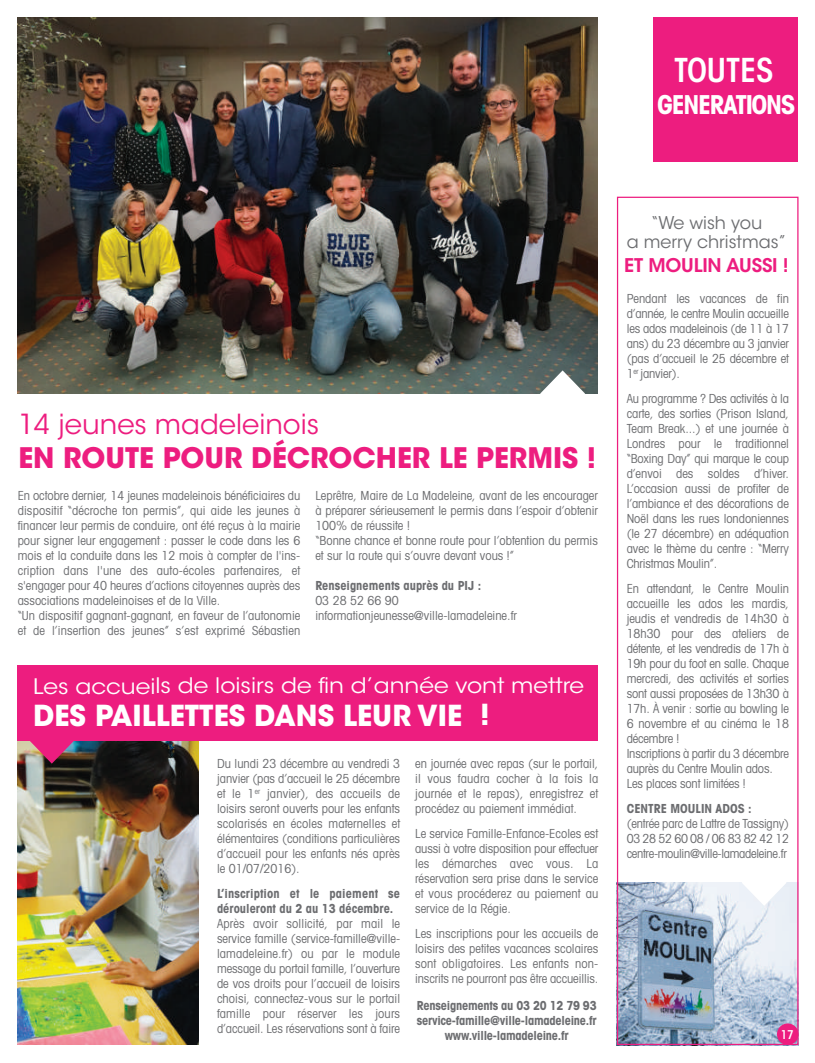
<style>
.page{position:relative;width:815px;height:1063px;background:#fff}
.page>*{position:absolute;margin:0;border:0;box-sizing:border-box;transform-origin:0 0}
.t1{font:600 condensed 32.62px "ITC Avant Garde Std";color:#fff}
.t2{font:700 28.75px "ITC Avant Garde Std";color:#fff}
.t3{font:700 28.12px "ITC Avant Garde Std";color:#ed1d7f}
.t4{font:27.5px "ITC Avant Garde Std";color:#ed1d7f}
.t5{font:700 condensed 26.12px "Avant Garde LT";letter-spacing:-.05em;color:#fff}
.t6{font:21.25px "ITC Avant Garde Std";color:#fff;scale:1.1 1}
.t7{font:600 18.75px "ITC Avant Garde Std";letter-spacing:-.01em;color:#ed1d7f}
.t8{font:17.5px/18.2px "ITC Avant Garde Std";color:#6c6d70;text-align:center}
.t9{font:condensed 12.5px/15px "Avant Garde LT";color:#6c6d70;text-align:justify}
.t10{font:700 condensed 12.5px/15px "Avant Garde LT";color:#6c6d70}
.t11{font:700 condensed 12.5px/15px "Avant Garde LT";letter-spacing:-.02em;color:#6c6d70;text-align:center}
.t12{font:600 condensed 12px "ITC Avant Garde Std";color:#fff}
</style>
<div class="page">
<img style="left:18px;top:740px;width:180px;height:304px">
<img style="left:619px;top:883px;width:177px;height:160px">
<div style="left:777px;top:1023px;width:21px;height:22px;background:#ed1d7f;border-radius:50%"></div>
<div style="left:653px;top:17px;width:144px;height:144px;background:#ed1d7f"></div>
<img style="left:18px;top:17px;width:580px;height:377px">
<svg style="left:29px;top:740px;width:45px;height:24px"></svg>
<svg style="left:540px;top:370px;width:45px;height:24px"></svg>
<div style="left:617px;top:197px;width:181px;height:848px;border:1px solid #ed1d7f"></div>
<svg style="left:742px;top:882px;width:45px;height:24px"></svg>
<div style="left:18px;top:665px;width:580px;height:75px;background:#ed1d7f"></div>
<h1 class="t1" style="left:674px;top:58px;width:101px">TOUTES</h1>
<h3 class="t5" style="left:657px;top:96px;width:140px">GENERATIONS</h3>
<h3 class="t4" style="left:18px;top:413px;width:302px">14 jeunes madeleinois</h3>
<h3 class="t3" style="left:18px;top:448px;width:579px">EN ROUTE POUR DÉCROCHER LE PERMIS !</h3>
<p class="t9" style="left:18px;top:489px;width:284px;text-align:left">En octobre dernier, 14 jeunes madeleinois bénéficiaires du dispositif “décroche ton permis”, qui aide les jeunes à financer leur permis de conduire, ont été reçus à la mairie pour signer leur engagement : passer le code dans les 6 mois et la conduite dans les 12 mois à compter de l'ins&shy;cription dans l'une des auto-écoles partenaires, et s'engager pour 40 heures d’actions citoyennes auprès des associations madeleinoises et de la Ville.<br>“Un dispositif gagnant-gagnant, en faveur de l’autonomie et de l’insertion des jeunes” s’est exprimé Sébastien</p>
<p class="t9" style="left:315px;top:489px;width:284px;text-align:left">Leprêtre, Maire de La Madeleine, avant de les encourager à préparer sérieusement le permis dans l’espoir d’obtenir 100% de réussite !<br>“Bonne chance et bonne route pour l’obtention du permis et sur la route qui s’ouvre devant vous !”</p>
<p class="t10" style="left:315px;top:579px;width:167px">Renseignements auprès du PIJ :</p>
<p class="t9" style="left:315px;top:594px;width:203px">03 28 52 66 90 informationjeunesse@ville-lamadeleine.fr</p>
<h3 class="t6" style="left:33px;top:678px;width:503px">Les accueils de loisirs de fin d’année vont mettre</h3>
<h2 class="t2" style="left:33px;top:705px;width:458px">DES PAILLETTES DANS LEUR VIE !</h2>
<p class="t9" style="left:217px;top:757px;width:185px">Du lundi 23 décembre au vendredi 3 janvier (pas d’accueil le 25 décembre et le 1<sup>er</sup> janvier), des accueils de loisirs seront ouverts pour les enfants scolarisés en écoles maternelles et élémentaires (conditions particulières d’accueil pour les enfants nés après le 01/07/2016).</p>
<p class="t10" style="left:217px;top:887px;width:185px">L’inscription et le paiement se dérouleront du 2 au 13 décembre.</p>
<p class="t9" style="left:217px;top:917px;width:185px">Après avoir sollicité, par mail le service famille (service-famille@ville&shy;lamadeleine.fr) ou par le module message du portail famille, l’ouverture de vos droits pour l’accueil de loisirs choisi, connectez-vous sur le portail famille pour réserver les jours d’accueil. Les réservations sont à faire</p>
<p class="t9" style="left:415px;top:757px;width:185px">en journée avec repas (sur le portail, il vous faudra cocher à la fois la journée et le repas), enregistrez et procédez au paiement immédiat.</p>
<p class="t9" style="left:415px;top:827px;width:185px">Le service Famille-Enfance-Ecoles est aussi à votre disposition pour effectuer les démarches avec vous. La réservation sera prise dans le service et vous procéderez au paiement au service de la Régie.</p>
<p class="t9" style="left:415px;top:927px;width:185px">Les inscriptions pour les accueils de loisirs des petites vacances scolaires sont obligatoires. Les enfants non&shy;inscrits ne pourront pas être accueillis.</p>
<p class="t11" style="left:417px;top:999px;width:181px">Renseignements au 03 20 12 79 93 service-famille@ville-lamadeleine.fr www.ville-lamadeleine.fr</p>
<h3 class="t8" style="left:627px;top:216px;width:161px">“We wish you<br>a merry christmas”</h3>
<h3 class="t7" style="left:624px;top:258px;width:166px">ET MOULIN AUSSI !</h3>
<p class="t9" style="left:627px;top:293px;width:164px">Pendant les vacances de fin d’année, le centre Moulin accueille les ados madeleinois (de 11 à 17 ans) du 23 décembre au 3 janvier (pas d’accueil le 25 décembre et 1<sup>er</sup> janvier).</p>
<p class="t9" style="left:627px;top:393px;width:164px">Au programme ? Des activités à la carte, des sorties (Prison Island, Team Break...) et une journée à Londres pour le traditionnel “Boxing Day” qui marque le coup d’envoi des soldes d’hiver.<br>L’occasion aussi de profiter de l’ambiance et des décorations de Noël dans les rues londoniennes (le 27 décembre) en adéquation avec le thème du centre : “Merry Christmas Moulin”.</p>
<p class="t9" style="left:627px;top:583px;width:164px;text-align:left">En attendant, le Centre Moulin accueille les ados les mardis, jeudis et vendredis de 14h30 à<br>18h30 pour des ateliers de détente, et les vendredis de 17h à<br>19h pour du foot en salle. Chaque mercredi, des activités et sorties sont aussi proposées de 13h30 à<br>17h. À venir : sortie au bowling le<br>6 novembre et au cinéma le 18 décembre !<br>Inscriptions à partir du 3 décembre auprès du Centre Moulin ados.<br>Les places sont limitées !</p>
<p class="t10" style="left:627px;top:802px;width:127px">CENTRE MOULIN ADOS :</p>
<p class="t9" style="left:627px;top:818px;width:164px">(entrée parc de Lattre de Tassigny)<br>0328526008/0683824212 centre-moulin@ville-lamadeleine.fr</p>
<p class="t12" style="left:781px;top:1030px;width:14px">17</p>
</div>
